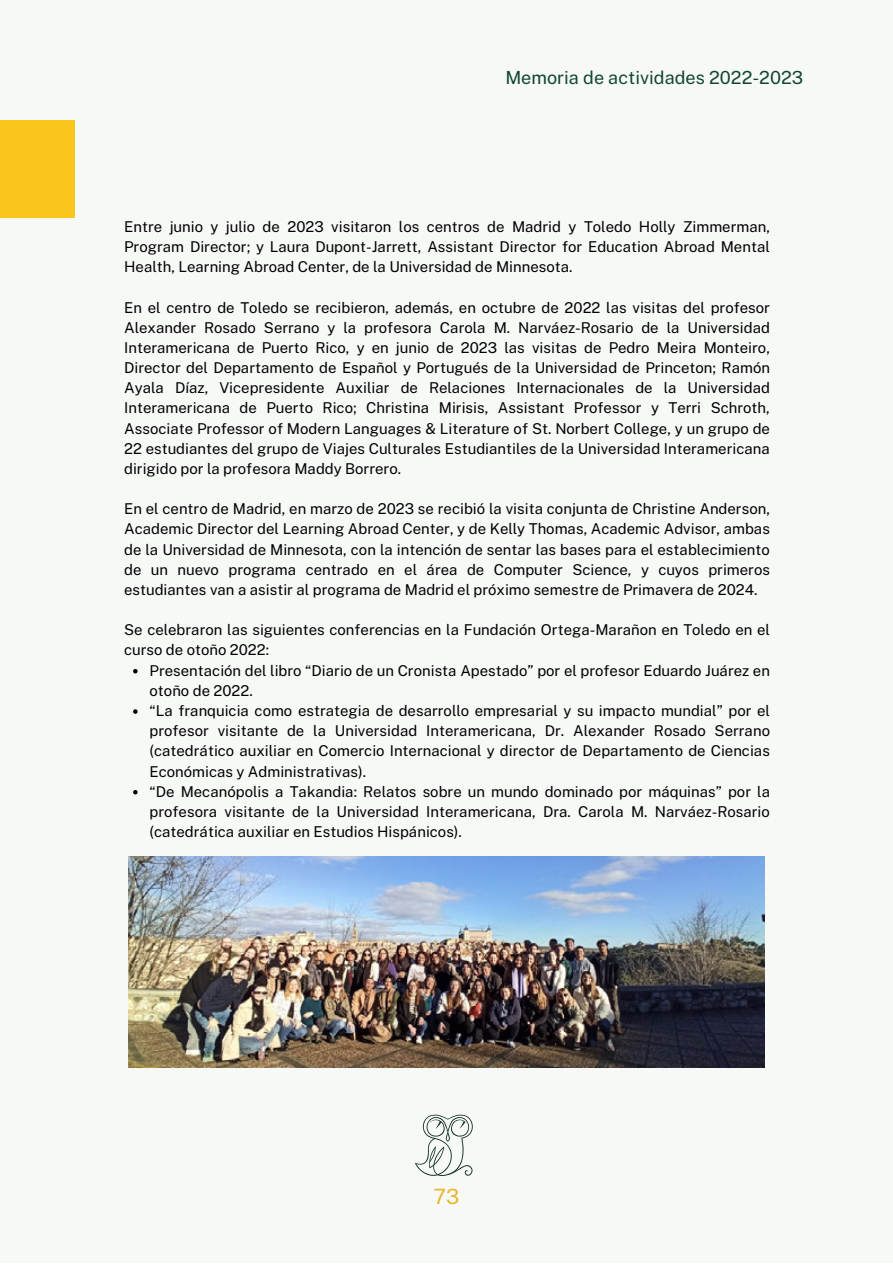
<style>
.page{position:relative;width:893px;height:1264px;background:#fff}
.page>*{position:absolute;margin:0;border:0;box-sizing:border-box;transform-origin:0 0}
.t1{font:21px "Public Sans";color:#e9b632}
.t2{font:18px "Public Sans";color:#124533}
.t3{font:15px/20.1px "Public Sans";color:#000;text-align:justify}
</style>
<div class="page">
<div style="left:0;top:0;width:892px;height:1262px;background:#f7f9f7"></div>
<img style="left:415px;top:1114px;width:58px;height:62px">
<div style="left:0;top:120px;width:75px;height:98px;background:#fbc61b"></div>
<svg style="left:133px;top:669px;width:5px;height:4px"></svg>
<svg style="left:133px;top:709px;width:5px;height:4px"></svg>
<svg style="left:133px;top:790px;width:5px;height:4px"></svg>
<img style="left:129px;top:856px;width:635px;height:211px">
<p class="t2" style="left:505px;top:67px;width:299px">Memoria de actividades 2022-2023</p>
<p class="t3" style="left:124px;top:216px;width:647px">Entre junio y julio de 2023 visitaron los centros de Madrid y Toledo Holly Zimmerman, Program Director; y Laura Dupont-Jarrett, Assistant Director for Education Abroad Mental Health, Learning Abroad Center, de la Universidad de Minnesota.</p>
<p class="t3" style="left:124px;top:297px;width:647px">En el centro de Toledo se recibieron, además, en octubre de 2022 las visitas del profesor Alexander Rosado Serrano y la profesora Carola M. Narváez-Rosario de la Universidad Interamericana de Puerto Rico, y en junio de 2023 las visitas de Pedro Meira Monteiro, Director del Departamento de Español y Portugués de la Universidad de Princeton; Ramón Ayala Díaz, Vicepresidente Auxiliar de Relaciones Internacionales de la Universidad Interamericana de Puerto Rico; Christina Mirisis, Assistant Professor y Terri Schroth, Associate Professor of Modern Languages &amp; Literature of St. Norbert College, y un grupo de 22 estudiantes del grupo de Viajes Culturales Estudiantiles de la Universidad Interamericana dirigido por la profesora Maddy Borrero.</p>
<p class="t3" style="left:124px;top:499px;width:647px">En el centro de Madrid, en marzo de 2023 se recibió la visita conjunta de Christine Anderson, Academic Director del Learning Abroad Center, y de Kelly Thomas, Academic Advisor, ambas de la Universidad de Minnesota, con la intención de sentar las bases para el establecimiento de un nuevo programa centrado en el área de Computer Science, y cuyos primeros estudiantes van a asistir al programa de Madrid el próximo semestre de Primavera de 2024.</p>
<p class="t3" style="left:124px;top:620px;width:647px">Se celebraron las siguientes conferencias en la Fundación Ortega-Marañon en Toledo en el curso de otoño 2022:</p>
<p class="t3" style="left:149px;top:660px;width:622px">Presentación del libro “Diario de un Cronista Apestado” por el profesor Eduardo Juárez en otoño de 2022.</p>
<p class="t3" style="left:149px;top:700px;width:622px">“La franquicia como estrategia de desarrollo empresarial y su impacto mundial” por el profesor visitante de la Universidad Interamericana, Dr. Alexander Rosado Serrano (catedrático auxiliar en Comercio Internacional y director de Departamento de Ciencias Económicas y Administrativas).</p>
<p class="t3" style="left:149px;top:781px;width:622px">“De Mecanópolis a Takandia: Relatos sobre un mundo dominado por máquinas” por la profesora visitante de la Universidad Interamericana, Dra. Carola M. Narváez-Rosario (catedrática auxiliar en Estudios Hispánicos).</p>
<p class="t1" style="left:433px;top:1184px;width:27px">73</p>
</div>
